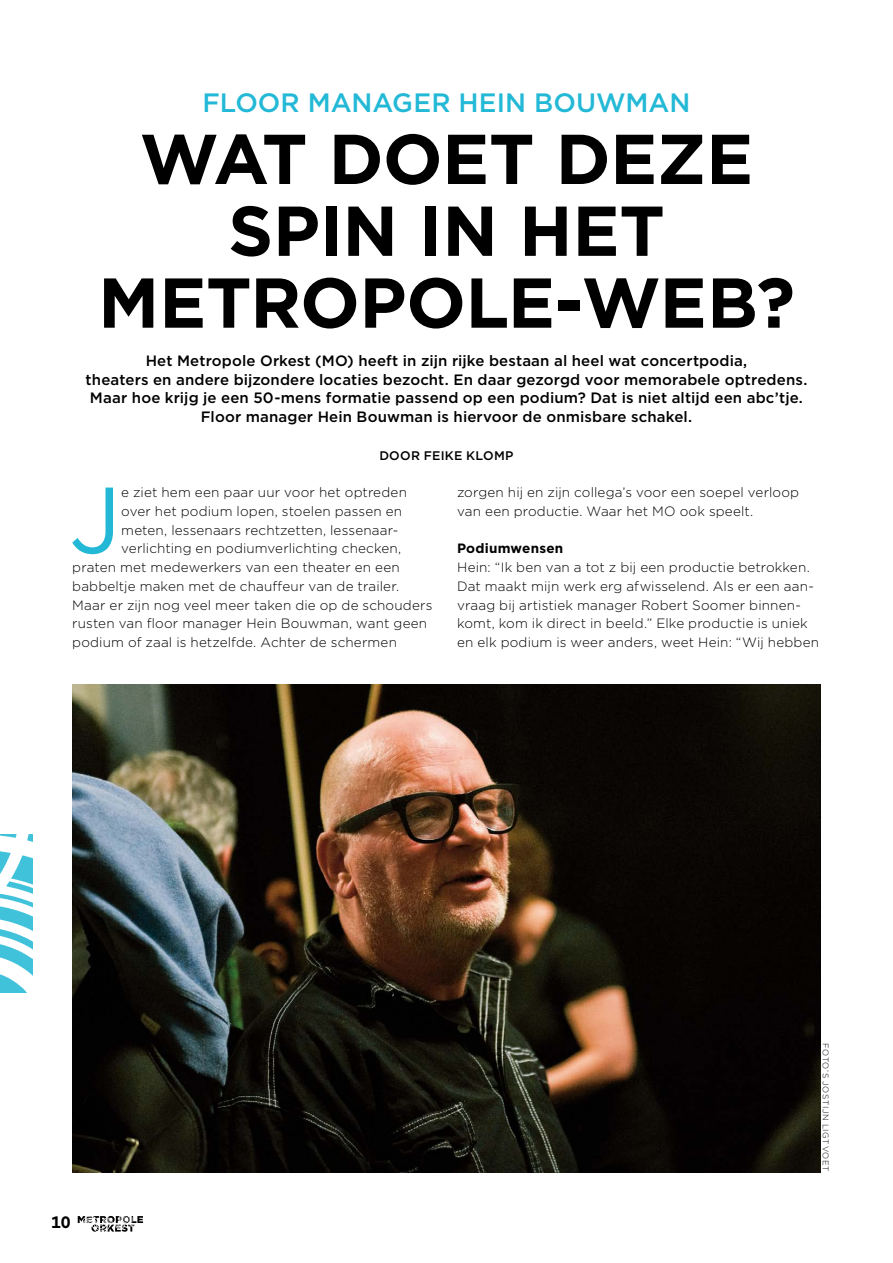
<style>
.page{position:relative;width:893px;height:1263px;background:#fff}
.page>*{position:absolute;margin:0;border:0;box-sizing:border-box;transform-origin:0 0}
.t1{font:93.9px "Gotham";color:#23b9d6}
.t2{font:700 70.35px/71.8px "Gotham";letter-spacing:-.005em;color:#000;text-align:center}
.t3{font:500 26.55px "Gotham";color:#23b9d6}
.t4{font:700 16.5px "Gotham";color:#000}
.t5{font:500 15px/18.8px "Gotham";letter-spacing:.01em;color:#000;text-align:center}
.t6{font:300 13.5px/18.8px "Gotham";letter-spacing:.01em;color:#000}
.t7{font:700 13.5px "Gotham";letter-spacing:.015em;color:#000}
.t8{font:500 12.45px "Gotham";letter-spacing:.025em;color:#000}
.t9{font:300 8.25px "Gotham";letter-spacing:.075em;color:#000}
</style>
<div class="page">
<img style="left:0;top:834px;width:33px;height:159px">
<img style="left:72px;top:684px;width:749px;height:488px">
<svg style="left:78px;top:1216px;width:65px;height:16px"></svg>
<h3 class="t3" style="left:203px;top:85px;width:489px">FLOOR MANAGER HEIN BOUWMAN</h3>
<h2 class="t2" style="left:98px;top:123px;width:698px">WAT DOET DEZE<br>SPIN IN HET<br>METROPOLE-WEB?</h2>
<p class="t5" style="left:86px;top:351px;width:723px">Het Metropole Orkest (MO) heeft in zijn rijke bestaan al heel wat concertpodia,<br>theaters en andere bijzondere locaties bezocht. En daar gezorgd voor memorabele optredens.<br>Maar hoe krijg je een 50-mens formatie passend op een podium? Dat is niet altijd een abc’tje.<br>Floor manager Hein Bouwman is hiervoor de onmisbare schakel.</p>
<p class="t8" style="left:379px;top:447px;width:136px">DOOR FEIKE KLOMP</p>
<h1 class="t1" style="left:69px;top:460px;width:53px">J</h1>
<p class="t6" style="left:121px;top:482px;width:287px">e ziet hem een paar uur voor het optreden</p>
<p class="t6" style="left:121px;top:501px;width:282px">over het podium lopen, stoelen passen en</p>
<p class="t6" style="left:121px;top:520px;width:278px">meten, lessenaars rechtzetten, lessenaar-</p>
<p class="t6" style="left:121px;top:539px;width:282px">verlichting en podiumverlichting checken,</p>
<p class="t6" style="left:72px;top:557px;width:329px">praten met medewerkers van een theater en een</p>
<p class="t6" style="left:72px;top:576px;width:328px">babbeltje maken met de chauffeur van de trailer.</p>
<p class="t6" style="left:72px;top:595px;width:362px">Maar er zijn nog veel meer taken die op de schouders</p>
<p class="t6" style="left:72px;top:614px;width:356px">rusten van floor manager Hein Bouwman, want geen</p>
<p class="t6" style="left:72px;top:632px;width:326px">podium of zaal is hetzelfde. Achter de schermen</p>
<p class="t6" style="left:457px;top:482px;width:344px">zorgen hij en zijn collega’s voor een soepel verloop van een productie. Waar het MO ook speelt.</p>
<p class="t7" style="left:457px;top:539px;width:108px">Podiumwensen</p>
<p class="t6" style="left:457px;top:557px;width:363px">Hein: “Ik ben van a tot z bij een productie betrokken.<br>Dat maakt mijn werk erg afwisselend. Als er een aan&shy;vraag bij artistiek manager Robert Soomer binnen&shy;komt, kom ik direct in beeld.” Elke productie is uniek en elk podium is weer anders, weet Hein: “Wij hebben</p>
<p class="t4" style="left:51px;top:1211px;width:21px">10</p>
<p class="t9" style="left:831px;top:1043px;width:130px;rotate:90deg">FOTO’S JOSTIJN LIGTVOET</p>
</div>
